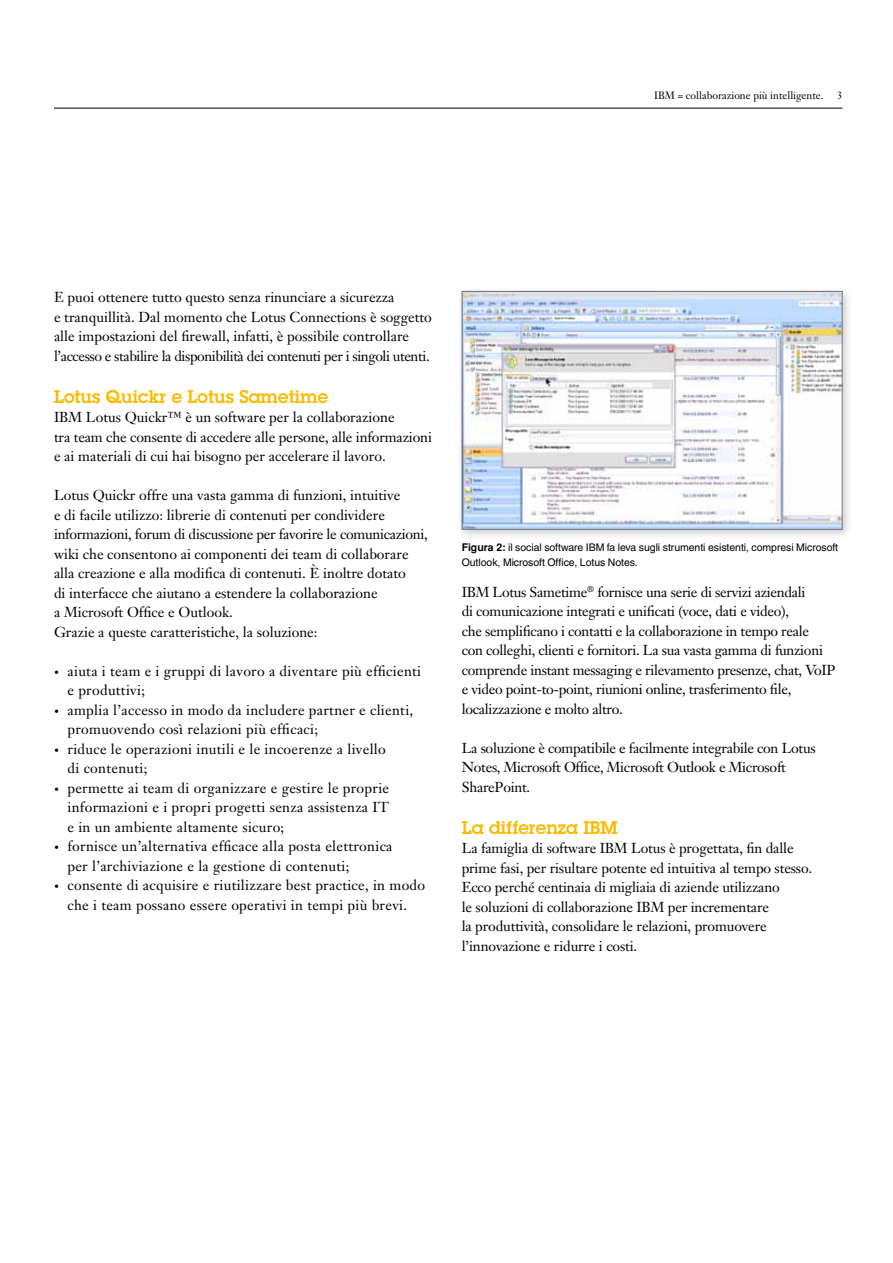
<style>
.page{position:relative;width:893px;height:1263px;background:#fff}
.page>*{position:absolute;margin:0;border:0;box-sizing:border-box;transform-origin:0 0}
.t1{font:600 18px "Lubalin Graph";color:#fabb00}
.t2{font:14.25px/19.5px "Janson Text";color:#000}
.t3{font:14.25px/19.5px "Janson Text";letter-spacing:-.02em;color:#000}
.t4{font:14.25px/19.5px "Janson Text";letter-spacing:.02em;color:#000}
.t5{font:10.5px/15px "IBM Helvetica 2004";letter-spacing:-.005em;color:#000}
.t6{font:10.5px "Janson Text";color:#000}
.s1{font-size:9.75px}
.s2{font-weight:700}
</style>
<div class="page">
<div style="left:457px;top:286px;width:396px;height:255px;background:#000;opacity:.2"></div>
<img style="left:464px;top:293px;width:376px;height:235px">
<div style="left:462px;top:291px;width:380px;height:239px;border:1px solid #707172"></div>
<hr style="left:54px;top:108px;width:788px;height:1px;background:#000">
<p class="t6" style="left:654px;top:89px;width:171px">IBM = collaborazione più intelligente.</p>
<p class="t6" style="left:837px;top:89px;width:7px">3</p>
<p class="t2" style="left:54px;top:287px;width:379px">E puoi ottenere tutto questo senza rinunciare a sicurezza<br>e tranquillità. Dal momento che Lotus Connections è soggetto alle impostazioni del firewall, infatti, è possibile controllare l’accesso e stabilire la disponibilità dei contenuti per i singoli utenti.</p>
<p class="t1" style="left:54px;top:384px;width:276px">Lotus Quickr e Lotus Sametime</p>
<p class="t2" style="left:54px;top:407px;width:379px">IBM Lotus Quickr™ è un software per la collaborazione<br>tra team che consente di accedere alle persone, alle informazioni e ai materiali di cui hai bisogno per accelerare il lavoro.</p>
<p class="t2" style="left:54px;top:485px;width:375px">Lotus Quickr offre una vasta gamma di funzioni, intuitive<br>e di facile utilizzo: librerie di contenuti per condividere informazioni, forum di discussione per favorire le comunicazioni, wiki che consentono ai componenti dei team di collaborare alla creazione e alla modifica di contenuti. È inoltre dotato<br>di interfacce che aiutano a estendere la collaborazione<br>a Microsoft Office e Outlook.<br>Grazie a queste caratteristiche, la soluzione:</p>
<p class="t4" style="left:68px;top:661px;width:355px;text-indent:-14px"><span class="s1">•</span> aiuta i team e i gruppi di lavoro a diventare più efficienti e produttivi;</p>
<p class="t4" style="left:68px;top:700px;width:347px;text-indent:-14px"><span class="s1">•</span> amplia l’accesso in modo da includere partner e clienti, promuovendo così relazioni più efficaci;</p>
<p class="t4" style="left:68px;top:739px;width:320px;text-indent:-14px"><span class="s1">•</span> riduce le operazioni inutili e le incoerenze a livello di contenuti;</p>
<p class="t2" style="left:68px;top:778px;width:323px;text-align:justify;text-indent:-14px"><span class="s1">•</span> permette ai team di organizzare e gestire le proprie informazioni e i propri progetti senza assistenza IT e in un ambiente altamente sicuro;</p>
<p class="t4" style="left:68px;top:836px;width:327px;text-indent:-14px"><span class="s1">•</span> fornisce un’alternativa efficace alla posta elettronica per l’archiviazione e la gestione di contenuti;</p>
<p class="t4" style="left:54px;top:875px;width:373px;text-align:center"><span class="s1">•</span> consente di acquisire e riutilizzare best practice, in modo che i team possano essere operativi in tempi più brevi.</p>
<p class="t5" style="left:462px;top:540px;width:378px"><span class="s2">Figura 2:</span> il social software IBM fa leva sugli strumenti esistenti, compresi Microsoft<br>Outlook, Microsoft Office, Lotus Notes.</p>
<p class="t3" style="left:462px;top:582px;width:375px">IBM Lotus Sametime<sup>®</sup> fornisce una serie di servizi aziendali<br>di comunicazione integrati e unificati (voce, dati e video),<br>che semplificano i contatti e la collaborazione in tempo reale<br>con colleghi, clienti e fornitori. La sua vasta gamma di funzioni comprende instant messaging e rilevamento presenze, chat, VoIP e video point-to-point, riunioni online, trasferimento file, localizzazione e molto altro.</p>
<p class="t3" style="left:462px;top:738px;width:355px">La soluzione è compatibile e facilmente integrabile con Lotus<br>Notes, Microsoft Office, Microsoft Outlook e Microsoft<br>SharePoint.</p>
<p class="t1" style="left:462px;top:815px;width:157px">La differenza IBM</p>
<p class="t2" style="left:462px;top:838px;width:352px">La famiglia di software IBM Lotus è progettata, fin dalle prime fasi, per risultare potente ed intuitiva al tempo stesso.<br>Ecco perché centinaia di migliaia di aziende utilizzano<br>le soluzioni di collaborazione IBM per incrementare<br>la produttività, consolidare le relazioni, promuovere l’innovazione e ridurre i costi.</p>
</div>
